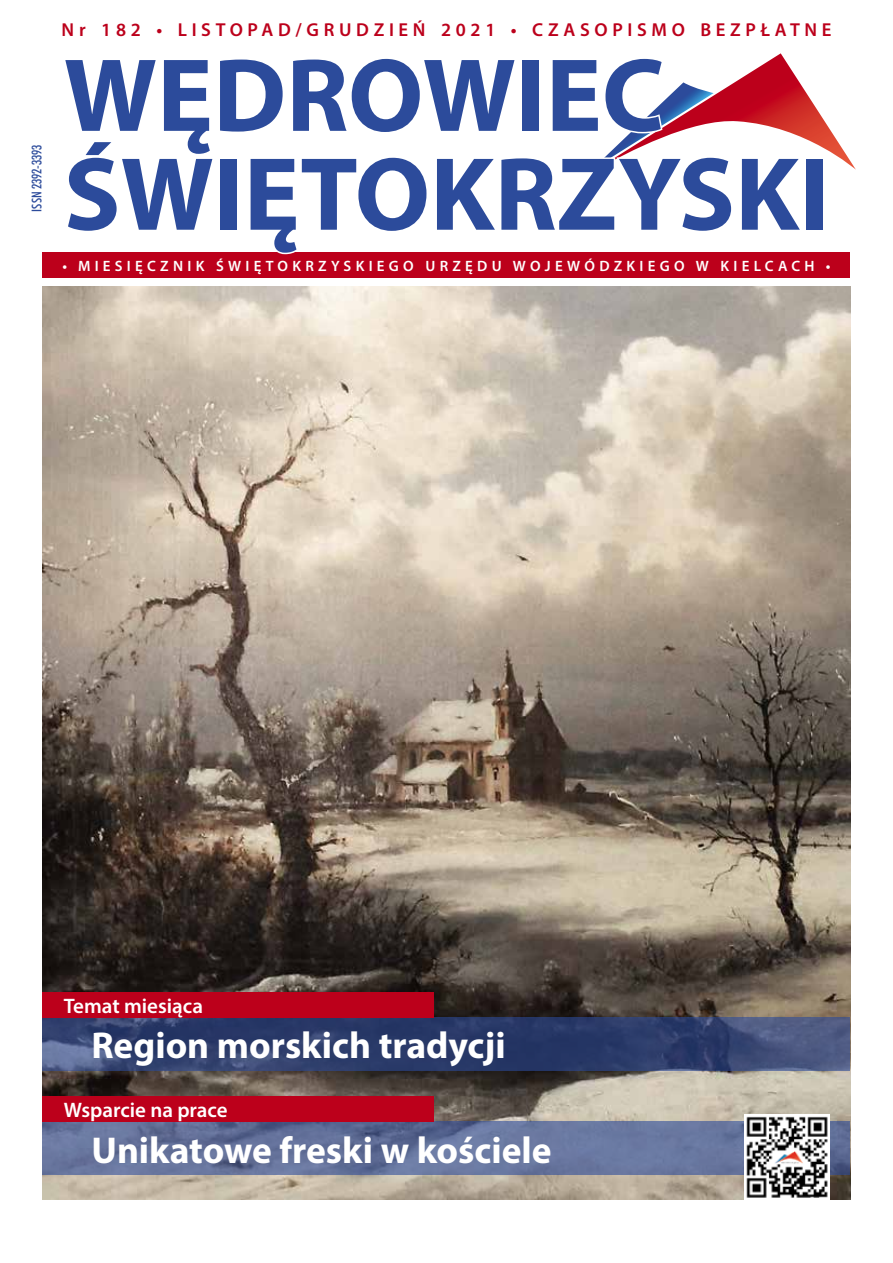
<style>
.page{position:relative;width:893px;height:1263px;background:#fff}
.page>*{position:absolute;margin:0;border:0;box-sizing:border-box;transform-origin:0 0}
.t1{font:700 105px/98.9px "Myriad Pro";color:#2c4b9b}
.t2{font:700 37.5px "Myriad Pro";color:#fff}
.t3{font:600 21px "Myriad Pro";color:#fff}
.t4{font:600 18.75px "Myriad Pro";letter-spacing:.25em;color:#bc001b}
.t5{font:600 15px "Myriad Pro";letter-spacing:.285em;color:#fff}
.t6{font:13.5px "Futura Md Cn EU";letter-spacing:-.005em;color:#2c4b9b}
</style>
<div class="page">
<img style="left:43px;top:286px;width:807px;height:913px">
<div style="left:43px;top:252px;width:807px;height:25px;background:#bc001b"></div>
<svg style="left:43px;top:1017px;width:807px;height:54px;fill:#2b3b69"></svg>
<div style="left:43px;top:992px;width:391px;height:25px;background:#bc001b"></div>
<svg style="left:43px;top:1121px;width:807px;height:54px;fill:#68769e"></svg>
<div style="left:43px;top:1096px;width:391px;height:25px;background:#bc001b"></div>
<img style="left:744px;top:1114px;width:85px;height:85px">
<svg style="left:277px;top:53px;width:579px;height:202px"></svg>
<p class="t6" style="left:28px;top:212px;width:69px;rotate:-90deg">ISSN 2392-3393</p>
<p class="t4" style="left:62px;top:18px;width:771px">Nr 182 • LISTOPAD/GRUDZIEŃ 2021 • CZASOPISMO BEZPŁATNE</p>
<h1 class="t1" style="left:64px;top:43px;width:767px">WĘDROWIEC<br>ŚWIĘTOKRZYSKI</h1>
<p class="t5" style="left:63px;top:256px;width:769px">• MIESIĘCZNIK ŚWIĘTOKRZYSKIEGO URZĘDU WOJEWÓDZKIEGO W KIELCACH •</p>
<h3 class="t3" style="left:64px;top:992px;width:141px">Temat miesiąca</h3>
<h2 class="t2" style="left:91px;top:1021px;width:416px">Region morskich tradycji</h2>
<h3 class="t3" style="left:64px;top:1096px;width:165px">Wsparcie na prace</h3>
<h2 class="t2" style="left:91px;top:1125px;width:462px">Unikatowe freski w kościele</h2>
</div>
